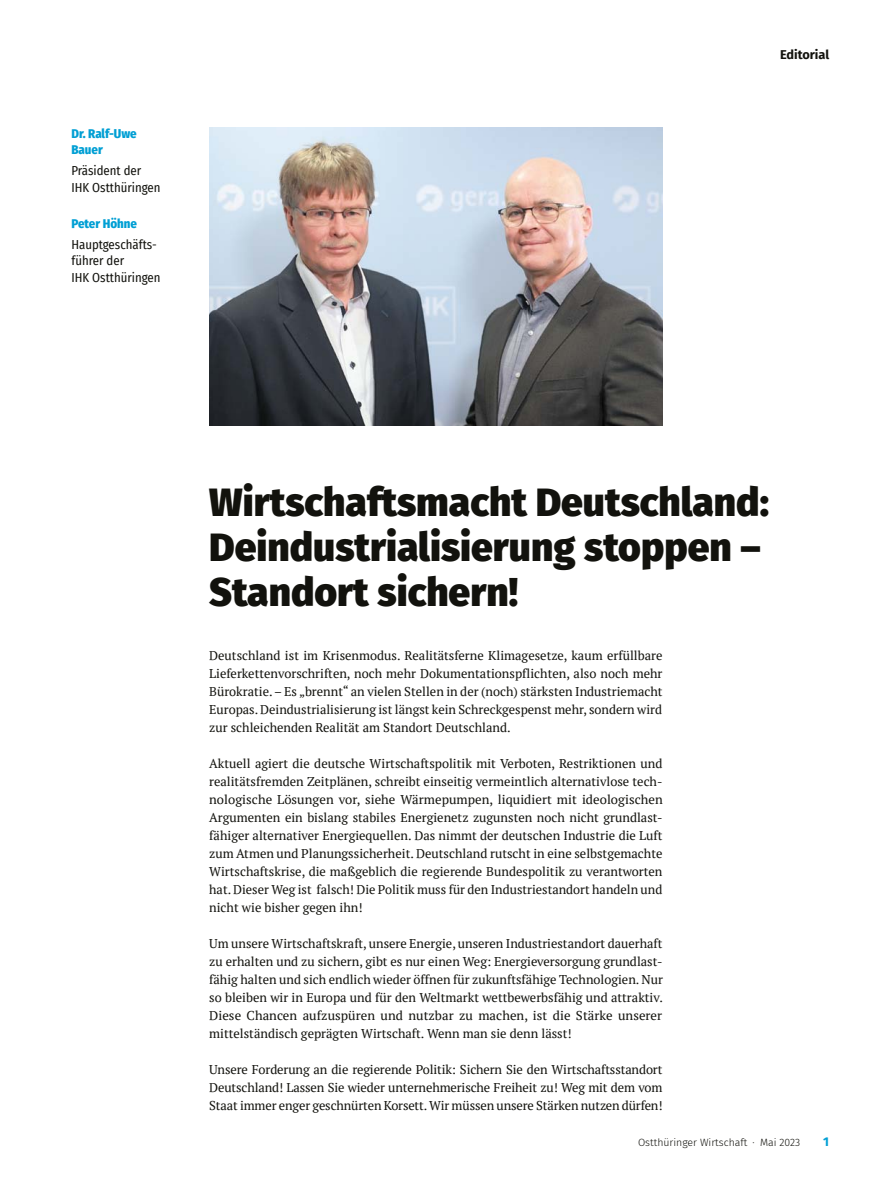
<style>
.page{position:relative;width:893px;height:1191px;background:#fff}
.page>*{position:absolute;margin:0;border:0;box-sizing:border-box;transform-origin:0 0}
.t1{font:900 39px/45px "Fira Sans";color:#12120d}
.t2{font:12.75px/18px "PT Serif";color:#12120d;text-align:justify}
.t3{font:12.75px/16.5px "Fira Sans Condensed";color:#12120d}
.t4{font:800 12.75px/16.5px "Fira Sans Condensed";color:#009fd4}
.t5{font:700 12.75px "Fira Sans";color:#12120d}
.t6{font:700 12.75px "Fira Sans";color:#009fd4}
.t7{font:300 10.5px "Fira Sans";color:#12120d}
</style>
<div class="page">
<img style="left:209px;top:128px;width:453px;height:297px">
<p class="t4" style="left:71px;top:124px;width:67px">Dr. Ralf-Uwe<br>Bauer</p>
<p class="t3" style="left:71px;top:162px;width:91px">Präsident der<br>IHK Ostthüringen</p>
<p class="t4" style="left:71px;top:214px;width:67px">Peter Höhne</p>
<p class="t3" style="left:71px;top:236px;width:91px">Hauptgeschäfts&shy;führer der<br>IHK Ostthüringen</p>
<p class="t5" style="left:780px;top:44px;width:51px">Editorial</p>
<h1 class="t1" style="left:209px;top:476px;width:561px">Wirtschaftsmacht Deutschland:<br>Deindustrialisierung stoppen –<br>Standort sichern!</h1>
<p class="t2" style="left:209px;top:646px;width:455px">Deutschland ist im Krisenmodus. Realitätsferne Klimagesetze, kaum erfüllbare Lieferkettenvorschriften, noch mehr Dokumentationspflichten, also noch mehr Bürokratie. – Es „brennt“ an vielen Stellen in der (noch) stärksten Industriemacht Europas. Deindustrialisierung ist längst kein Schreckgespenst mehr, sondern wird zur schleichenden Realität am Standort Deutschland.</p>
<p class="t2" style="left:209px;top:754px;width:455px">Aktuell agiert die deutsche Wirtschaftspolitik mit Verboten, Restriktionen und realitätsfremden Zeitplänen, schreibt einseitig vermeintlich alternativlose tech&shy;nologische Lösungen vor, siehe Wärmepumpen, liquidiert mit ideologischen Argumenten ein bislang stabiles Energienetz zugunsten noch nicht grundlast&shy;fähiger alternativer Energiequellen. Das nimmt der deutschen Industrie die Luft zum Atmen und Planungssicherheit. Deutschland rutscht in eine selbstgemachte Wirtschaftskrise, die maßgeblich die regierende Bundespolitik zu verantworten hat. Dieser Weg ist falsch! Die Politik muss für den Industriestandort handeln und nicht wie bisher gegen ihn!</p>
<p class="t2" style="left:209px;top:934px;width:455px">Um unsere Wirtschaftskraft, unsere Energie, unseren Industriestandort dauerhaft zu erhalten und zu sichern, gibt es nur einen Weg: Energieversorgung grundlast&shy;fähig halten und sich endlich wieder öffnen für zukunftsfähige Technologien. Nur so bleiben wir in Europa und für den Weltmarkt wettbewerbsfähig und attraktiv.<br>Diese Chancen aufzuspüren und nutzbar zu machen, ist die Stärke unserer mittelständisch geprägten Wirtschaft. Wenn man sie denn lässt!</p>
<p class="t2" style="left:209px;top:1060px;width:455px">Unsere Forderung an die regierende Politik: Sichern Sie den Wirtschaftsstandort Deutschland! Lassen Sie wieder unternehmerische Freiheit zu! Weg mit dem vom Staat immer enger geschnürten Korsett. Wir müssen unsere Stärken nutzen dürfen!</p>
<p class="t7" style="left:638px;top:1135px;width:164px">Ostthüringer Wirtschaft · Mai 2023</p>
<p class="t6" style="left:823px;top:1131px;width:7px">1</p>
</div>
